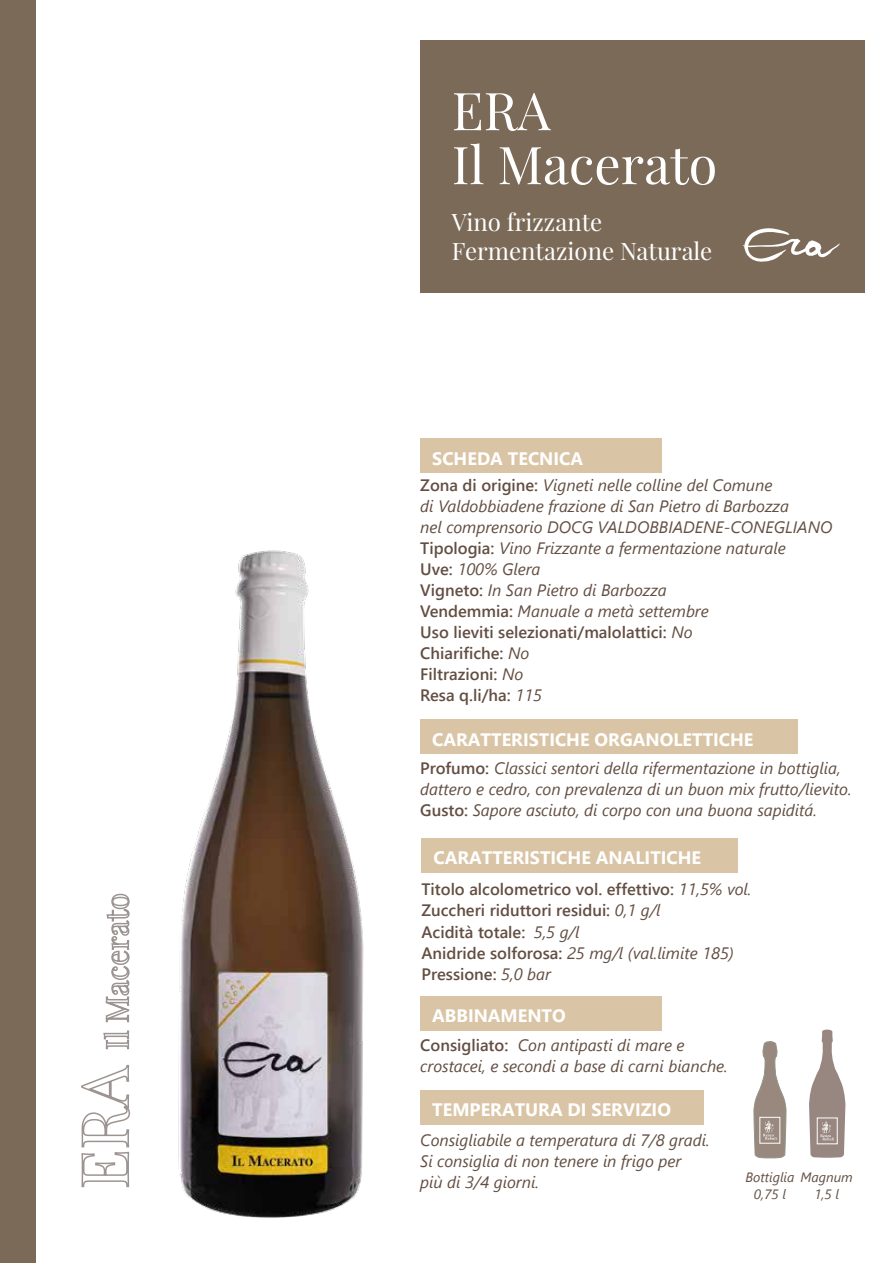
<style>
.page{position:relative;width:893px;height:1263px;background:#fff}
.page>*{position:absolute;margin:0;border:0;box-sizing:border-box;transform-origin:0 0}
.t1{font:52.35px/54px "Playfair Display";color:#fff}
.t2{font:24px/28.8px "Playfair Display";color:#fff}
.t3{font:700 18px "Segoe UI";color:#fff}
.t4{font:italic 16.5px/21px "Segoe UI";color:#634e42}
.t5{font:600 16.5px/21.1px "Segoe UI";color:#634e42}
.t6{font:italic 13.5px/16.5px "Segoe UI";color:#634e42}
.s1{font-weight:600;font-style:normal}
.s2{font-weight:400;font-style:italic}
</style>
<div class="page">
<div style="left:420px;top:41px;width:445px;height:252px;background:#7b6a58"></div>
<svg style="left:81px;top:1065px;width:49px;height:123px"></svg>
<svg style="left:103px;top:1030px;width:27px;height:20px"></svg>
<svg style="left:105px;top:893px;width:25px;height:130px"></svg>
<div style="left:0;top:0;width:35px;height:1263px;background:#7b6a58"></div>
<div style="left:420px;top:438px;width:242px;height:35px;background:#d9c5a5"></div>
<div style="left:420px;top:719px;width:377px;height:34px;background:#d9c5a5"></div>
<div style="left:420px;top:996px;width:242px;height:35px;background:#d9c5a5"></div>
<div style="left:420px;top:1090px;width:284px;height:35px;background:#d9c5a5"></div>
<div style="left:422px;top:838px;width:316px;height:35px;background:#d9c5a5"></div>
<svg style="left:743px;top:228px;width:97px;height:34px"></svg>
<svg style="left:754px;top:1041px;width:32px;height:117px"></svg>
<div style="left:759px;top:1117px;width:21px;height:26px;border:1px solid #fff"></div>
<svg style="left:809px;top:1029px;width:36px;height:129px"></svg>
<div style="left:817px;top:1117px;width:21px;height:27px;border:1px solid #fff"></div>
<img style="left:178px;top:550px;width:186px;height:668px">
<h1 class="t1" style="left:452px;top:83px;width:267px">ERA<br>Il Macerato</h1>
<h2 class="t2" style="left:452px;top:207px;width:262px">Vino frizzante<br>Fermentazione Naturale</h2>
<p class="t3" style="left:432px;top:442px;width:152px">SCHEDA TECNICA</p>
<p class="t4" style="left:420px;top:473px;width:414px"><span class="s1">Zona di origine:</span> Vigneti nelle colline del Comune<br>di Valdobbiadene frazione di San Pietro di Barbozza<br>nel comprensorio DOCG VALDOBBIADENE-CONEGLIANO <span class="s1">Tipologia:</span> Vino Frizzante a fermentazione naturale<br><span class="s1">Uve:</span> 100% Glera<br><span class="s1">Vigneto:</span> In San Pietro di Barbozza<br><span class="s1">Vendemmia:</span> Manuale a metà settembre<br><span class="s1">Uso lieviti selezionati/malolattici:</span> No<br><span class="s1">Chiarifiche:</span> No<br><span class="s1">Filtrazioni:</span> No<br><span class="s1">Resa q.li/ha:</span> 115</p>
<p class="t3" style="left:432px;top:723px;width:323px">CARATTERISTICHE ORGANOLETTICHE</p>
<p class="t4" style="left:420px;top:756px;width:433px"><span class="s1">Profumo:</span> Classici sentori della rifermentazione in bottiglia, dattero e cedro, con prevalenza di un buon mix frutto/lievito.<br><span class="s1">Gusto:</span> Sapore asciuto, di corpo con una buona sapiditá.</p>
<p class="t3" style="left:434px;top:841px;width:269px">CARATTERISTICHE ANALITICHE</p>
<p class="t5" style="left:422px;top:877px;width:331px">Titolo alcolometrico vol. effettivo: <span class="s2">11,5% vol.<br></span>Zuccheri riduttori residui: <span class="s2">0,1 g/l<br></span>Acidità totale: <span class="s2">5,5 g/l<br></span>Anidride solforosa: <span class="s2">25 mg/l (val.limite 185)<br></span>Pressione: <span class="s2">5,0 bar</span></p>
<p class="t3" style="left:432px;top:999px;width:135px">ABBINAMENTO</p>
<p class="t4" style="left:420px;top:1033px;width:309px"><span class="s1">Consigliato:</span> Con antipasti di mare e crostacei, e secondi a base di carni bianche.</p>
<p class="t3" style="left:432px;top:1093px;width:240px">TEMPERATURA DI SERVIZIO</p>
<p class="t4" style="left:420px;top:1127px;width:291px">Consigliabile a temperatura di 7/8 gradi.<br>Si consiglia di non tenere in frigo per<br>più di 3/4 giorni.</p>
<p class="t6" style="left:754px;top:1168px;width:100px;text-indent:-8px">Bottiglia Magnum<br>0,75 l</p>
<p class="t6" style="left:814px;top:1185px;width:26px">1,5 l</p>
</div>
